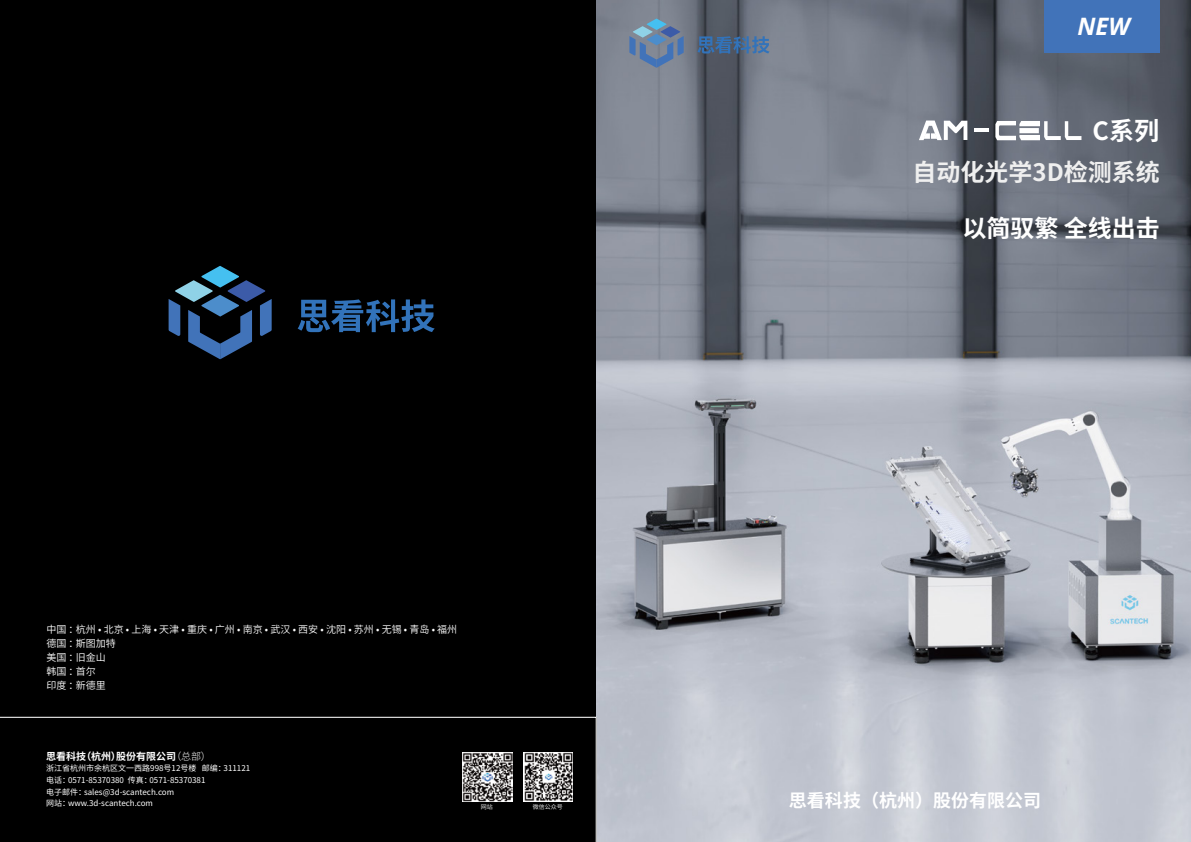
<style>
.page{position:relative;width:1191px;height:842px;background:#fff}
.page>*{position:absolute;margin:0;border:0;box-sizing:border-box;transform-origin:0 0}
.t1{font:700 25.1px "Source Han Sans CN";color:#fff}
.t2{font:700 24px "Source Han Sans CN";color:#efefef}
.t3{font:700 24px "Source Han Sans CN";color:#fff}
.t4{font:italic 700 24px "Open Sans";color:#fff}
.t5{font:700 18px "Source Han Sans CN";color:#fff}
.t6{font:10px/14px "Source Han Sans CN";color:#fff}
.t7{font:700 10px "Source Han Sans CN";color:#fff}
.t8{font:8px/11.6px "Source Han Sans CN";color:#fff}
.t9{font:6px "Source Han Sans CN";color:#fff}
.s1{font-weight:300}
</style>
<div class="page">
<img style="left:595px;top:0;width:596px;height:842px">
<div style="left:0;top:0;width:595px;height:842px;background:#000"></div>
<svg style="left:0;top:717px;width:597px;height:125px"></svg>
<img style="left:463px;top:752px;width:49px;height:49px">
<img style="left:523px;top:752px;width:50px;height:49px">
<svg style="left:919px;top:121px;width:48px;height:19px"></svg>
<hr style="left:974px;top:129px;width:15px;height:3px;background:#fff">
<svg style="left:995px;top:121px;width:86px;height:19px"></svg>
<svg style="left:629px;top:19px;width:54px;height:49px;background:#6b86a6"></svg>
<svg style="left:697px;top:36px;width:72px;height:18px"></svg>
<svg style="left:169px;top:266px;width:103px;height:93px"></svg>
<svg style="left:298px;top:299px;width:137px;height:33px"></svg>
<div style="left:1043px;top:0;width:116px;height:52px;background:#4173b9"></div>
<p class="t6" style="left:46px;top:623px;width:412px">中国 ：杭州 • 北京 • 上海 • 天津 • 重庆 • 广州 • 南京 • 武汉 • 西安 • 沈阳 • 苏州 • 无锡 • 青岛 • 福州德国 ：斯图加特<br>美国 ：旧金山<br>韩国 ：首尔<br>印度 ：新德里</p>
<p class="t7" style="left:46px;top:750px;width:166px">思看科技（杭州）股份有限公司<span class="s1">（总部）</span></p>
<p class="t8" style="left:46px;top:763px;width:206px">浙江省杭州市余杭区文一西路998号12号楼 邮编：311121电话：0571-85370380 传真：0571-85370381<br>电子邮件：sales@3d-scantech.com<br>网站：www.3d-scantech.com</p>
<p class="t9" style="left:481px;top:803px;width:13px">网站</p>
<p class="t9" style="left:533px;top:803px;width:31px">微信公众号</p>
<h2 class="t4" style="left:1077px;top:9px;width:54px">NEW</h2>
<h1 class="t1" style="left:1092px;top:117px;width:68px">C系列</h1>
<h2 class="t2" style="left:912px;top:159px;width:249px">自动化光学3D检测系统</h2>
<h2 class="t3" style="left:962px;top:215px;width:199px">以简驭繁 全线出击</h2>
<h3 class="t5" style="left:789px;top:790px;width:254px">思看科技（杭州）股份有限公司</h3>
</div>
